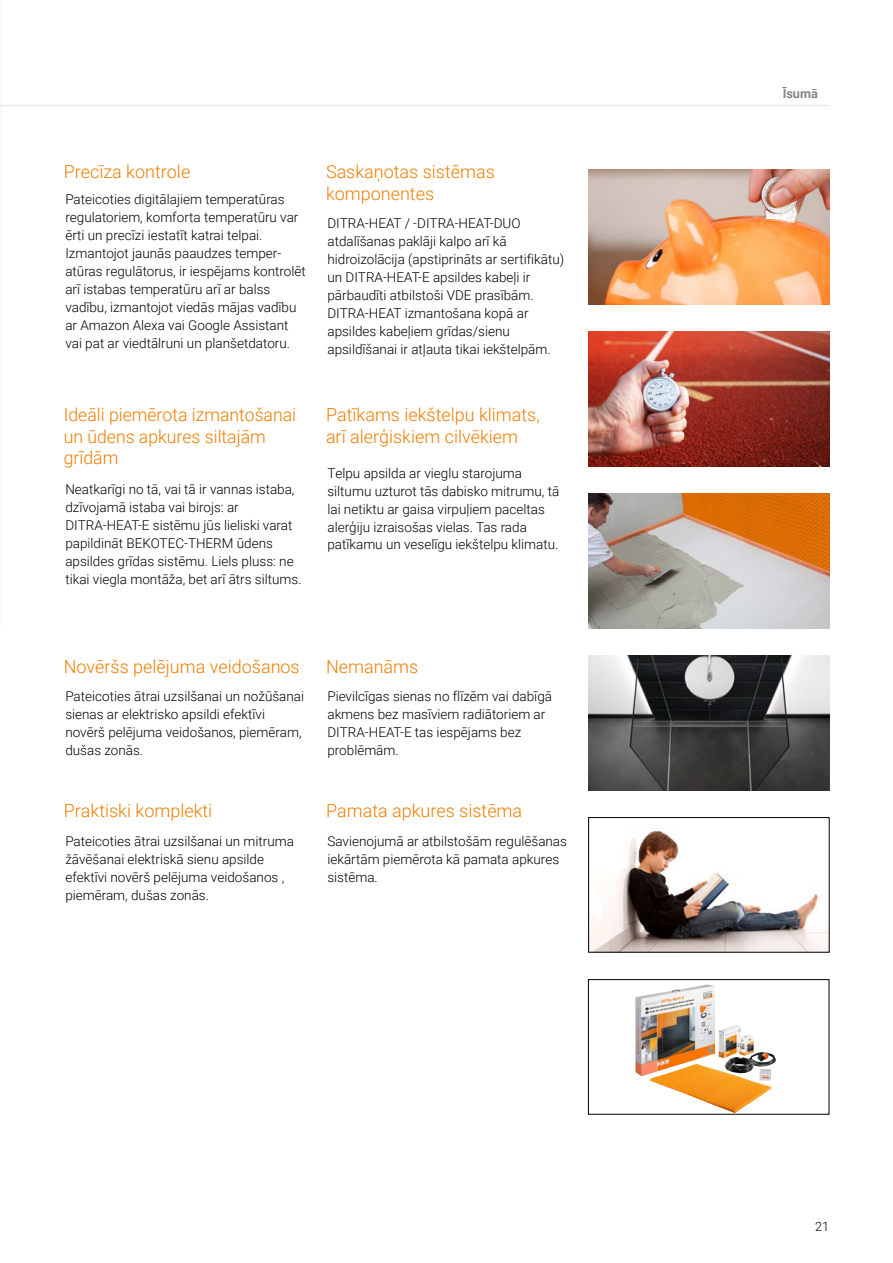
<style>
.page{position:relative;width:893px;height:1263px;background:#fff}
.page>*{position:absolute;margin:0;border:0;box-sizing:border-box;transform-origin:0 0}
.t1{font:300 18px/21.6px "Roboto";color:#ef7d00}
.t2{font:300 13.5px/18px "Roboto";color:#000}
.t3{font:700 12.75px "Roboto";color:#878787}
.t4{font:300 12.75px "Roboto";color:#000}
</style>
<div class="page">
<hr style="left:0;top:105px;width:829px;height:1px;background:#e9e9e9">
<img style="left:588px;top:331px;width:241px;height:135px">
<img style="left:588px;top:169px;width:241px;height:135px">
<img style="left:588px;top:655px;width:241px;height:135px">
<img style="left:590px;top:829px;width:237px;height:121px">
<div style="left:588px;top:817px;width:241px;height:135px;border:1px solid #000"></div>
<img style="left:588px;top:493px;width:241px;height:135px">
<img style="left:635px;top:984px;width:141px;height:92px">
<div style="left:588px;top:979px;width:241px;height:135px;border:1px solid #000"></div>
<h1 class="t1" style="left:64px;top:160px;width:128px">Precīza kontrole</h1>
<p class="t2" style="left:65px;top:190px;width:242px">Pateicoties digitālajiem temperatūras regulatoriem, komforta temperatūru var ērti un precīzi iestatīt katrai telpai.<br>Izmantojot jaunās paaudzes temper&shy;atūras regulātorus, ir iespējams kontrolēt arī istabas temperatūru arī ar balss vadību, izmantojot viedās mājas vadību ar Amazon Alexa vai Google Assistant vai pat ar viedtālruni un planšetdatoru.</p>
<h1 class="t1" style="left:64px;top:404px;width:234px;line-height:21.1px">Ideāli piemērota izmantošanai un ūdens apkures siltajām grīdām</h1>
<p class="t2" style="left:65px;top:480px;width:238px">Neatkarīgi no tā, vai tā ir vannas istaba, dzīvojamā istaba vai birojs: ar DITRA-HEAT-E sistēmu jūs lieliski varat papildināt BEKOTEC-THERM ūdens apsildes grīdas sistēmu. Liels pluss: ne tikai viegla montāža, bet arī ātrs siltums.</p>
<h1 class="t1" style="left:326px;top:160px;width:170px">Saskaņotas sistēmas komponentes</h1>
<p class="t2" style="left:327px;top:214px;width:238px">DITRA-HEAT / -DITRA-HEAT-DUO atdalīšanas paklāji kalpo arī kā hidroizolācija (apstiprināts ar sertifikātu) un DITRA-HEAT-E apsildes kabeļi ir pārbaudīti atbilstoši VDE prasībām.<br>DITRA-HEAT izmantošana kopā ar apsildes kabeļiem grīdas/sienu apsildīšanai ir atļauta tikai iekštelpām.</p>
<h1 class="t1" style="left:326px;top:403px;width:215px">Patīkams iekštelpu klimats, arī alerģiskiem cilvēkiem</h1>
<p class="t2" style="left:327px;top:463px;width:233px">Telpu apsilda ar vieglu starojuma siltumu uzturot tās dabisko mitrumu, tā lai netiktu ar gaisa virpuļiem paceltas alerģiju izraisošas vielas. Tas rada patīkamu un veselīgu iekštelpu klimatu.</p>
<h1 class="t1" style="left:64px;top:655px;width:237px">Novēršs pelējuma veidošanos</h1>
<h1 class="t1" style="left:326px;top:655px;width:94px">Nemanāms</h1>
<p class="t2" style="left:65px;top:686px;width:240px">Pateicoties ātrai uzsilšanai un nožūšanai sienas ar elektrisko apsildi efektīvi novērš pelējuma veidošanos, piemēram, dušas zonās.</p>
<p class="t2" style="left:327px;top:686px;width:226px">Pievilcīgas sienas no flīzēm vai dabīgā akmens bez masīviem radiātoriem ar<br>DITRA-HEAT-E tas iespējams bez problēmām.</p>
<h1 class="t1" style="left:64px;top:799px;width:150px">Praktiski komplekti</h1>
<h1 class="t1" style="left:326px;top:799px;width:198px">Pamata apkures sistēma</h1>
<p class="t2" style="left:65px;top:832px;width:230px">Pateicoties ātrai uzsilšanai un mitruma žāvēšanai elektriskā sienu apsilde efektīvi novērš pelējuma veidošanos , piemēram, dušas zonās.</p>
<p class="t2" style="left:327px;top:832px;width:241px">Savienojumā ar atbilstošām regulēšanas iekārtām piemērota kā pamata apkures sistēma.</p>
<p class="t3" style="left:783px;top:84px;width:37px">Īsumā</p>
<p class="t4" style="left:815px;top:1218px;width:16px">21</p>
</div>
